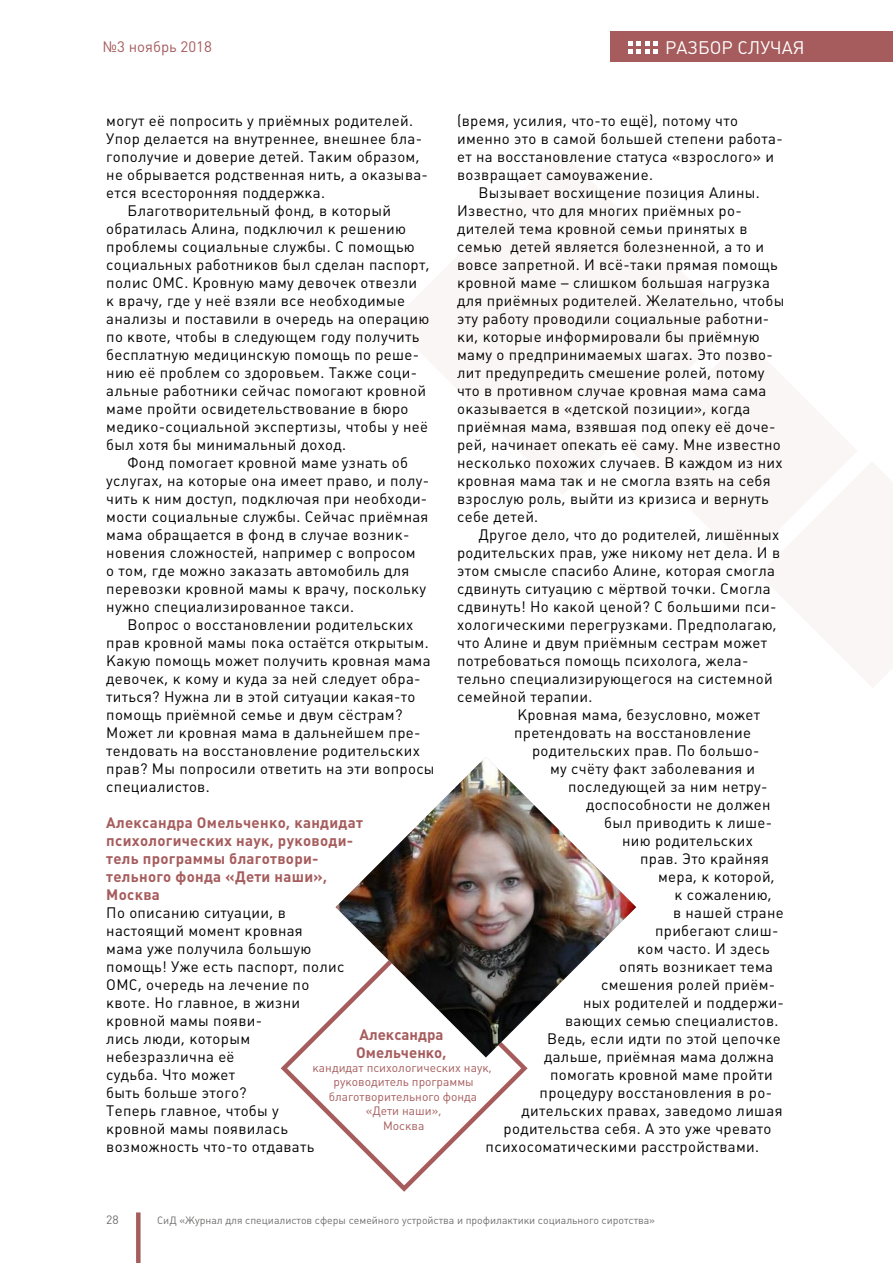
<style>
.page{position:relative;width:893px;height:1263px;background:#fff}
.page>*{position:absolute;margin:0;border:0;box-sizing:border-box;transform-origin:0 0}
.t1{font:18px "Plumb";color:#fff}
.t2{font:15px/18px "Plumb";letter-spacing:.02em;color:#000}
.t3{font:700 15px/18px "Plumb";letter-spacing:.02em;color:#a65c5d}
.t4{font:700 15px/18px "Plumb";color:#a65c5d}
.t5{font:15px "Plumb";color:#a65c5d}
.t6{font:12px/14.4px "Plumb";color:#a65c5d;text-align:center}
.t7{font:12px "Plumb";color:#6f6f6e}
.t8{font:10.5px "Plumb";color:#6f6f6e}
</style>
<div class="page">
<svg style="left:280px;top:1013px;width:248px;height:179px"></svg>
<img style="left:336px;top:757px;width:300px;height:300px">
<div style="left:136px;top:1212px;width:5px;height:51px;background:#a65c5d"></div>
<div style="left:614px;top:31px;width:279px;height:31px;background:#a65c5d"></div>
<svg style="left:628px;top:41px;width:30px;height:13px"></svg>
<p class="t5" style="left:103px;top:38px;width:110px">№3 ноябрь 2018</p>
<p class="t1" style="left:665px;top:37px;width:141px">Разбор случая</p>
<p class="t1" style="left:661px;top:37px;width:141px">Разбор случая</p>
<p class="t2" style="left:457px;top:112px;width:282px">(время, усилия, что-то ещё), потому что</p>
<p class="t2" style="left:457px;top:130px;width:327px">именно это в самой большей степени работа-</p>
<p class="t2" style="left:457px;top:148px;width:318px">ет на восстановление статуса «взрослого» и</p>
<p class="t2" style="left:457px;top:166px;width:197px">возвращает самоуважение.</p>
<p class="t2" style="left:478px;top:184px;width:283px">Вызывает восхищение позиция Алины.</p>
<p class="t2" style="left:457px;top:202px;width:286px">Известно, что для многих приёмных ро-</p>
<p class="t2" style="left:457px;top:220px;width:292px">дителей тема кровной семьи принятых в</p>
<p class="t2" style="left:457px;top:238px;width:309px">семью детей является болезненной, а то и</p>
<p class="t2" style="left:457px;top:256px;width:322px">вовсе запретной. И всё-таки прямая помощь</p>
<p class="t2" style="left:457px;top:274px;width:314px">кровной маме – слишком большая нагрузка</p>
<p class="t2" style="left:457px;top:292px;width:329px">для приёмных родителей. Желательно, чтобы</p>
<p class="t2" style="left:457px;top:310px;width:314px">эту работу проводили социальные работни-</p>
<p class="t2" style="left:457px;top:328px;width:304px">ки, которые информировали бы приёмную</p>
<p class="t2" style="left:457px;top:346px;width:317px">маму о предпринимаемых шагах. Это позво-</p>
<p class="t2" style="left:457px;top:364px;width:309px">лит предупредить смешение ролей, потому</p>
<p class="t2" style="left:457px;top:382px;width:311px">что в противном случае кровная мама сама</p>
<p class="t2" style="left:457px;top:400px;width:295px">оказывается в «детской позиции», когда</p>
<p class="t2" style="left:457px;top:418px;width:320px">приёмная мама, взявшая под опеку её доче-</p>
<p class="t2" style="left:457px;top:436px;width:325px">рей, начинает опекать её саму. М не известно</p>
<p class="t2" style="left:457px;top:454px;width:327px">несколько похожих случаев. В каждом из них</p>
<p class="t2" style="left:457px;top:472px;width:315px">кровная мама так и не смогла взять на себя</p>
<p class="t2" style="left:457px;top:490px;width:313px">взрослую роль, выйти из кризиса и вернуть</p>
<p class="t2" style="left:457px;top:508px;width:83px">себе детей.</p>
<p class="t2" style="left:478px;top:526px;width:303px">Другое дело, что до родителей, лишённых</p>
<p class="t2" style="left:457px;top:544px;width:324px">родительских прав, уже никому нет дела. И в</p>
<p class="t2" style="left:457px;top:562px;width:319px">этом смысле спасибо Алине, которая смогла</p>
<p class="t2" style="left:457px;top:580px;width:315px">сдвинуть ситуацию с мёртвой точки. Смогла</p>
<p class="t2" style="left:457px;top:598px;width:321px">сдвинуть! Но какой ценой? С большими пси-</p>
<p class="t2" style="left:457px;top:616px;width:321px">хологическими перегрузками. П редполагаю,</p>
<p class="t2" style="left:457px;top:634px;width:312px">что Алине и двум приёмным сестрам может</p>
<p class="t2" style="left:457px;top:652px;width:293px">потребоваться помощь психолога, жела-</p>
<p class="t2" style="left:457px;top:670px;width:317px">тельно специализирующегося на системной</p>
<p class="t2" style="left:457px;top:688px;width:137px">семейной терапии.</p>
<p class="t2" style="left:517px;top:706px;width:244px">Кровная мама, безусловно, может</p>
<p class="t2" style="left:514px;top:724px;width:238px">претендовать на восстановление</p>
<p class="t2" style="left:532px;top:742px;width:229px">родительских прав. П о большо-</p>
<p class="t2" style="left:550px;top:760px;width:207px">му счёту факт заболевания и</p>
<p class="t2" style="left:568px;top:778px;width:201px">последующей за ним нетру-</p>
<p class="t2" style="left:586px;top:796px;width:186px">доспособности не должен</p>
<p class="t2" style="left:604px;top:814px;width:170px">был приводить к лише-</p>
<p class="t2" style="left:622px;top:832px;width:132px">нию родительских</p>
<p class="t2" style="left:640px;top:850px;width:130px">прав. Это крайняя</p>
<p class="t2" style="left:658px;top:868px;width:118px">мера, к которой,</p>
<p class="t2" style="left:675px;top:886px;width:99px">к сожалению,</p>
<p class="t2" style="left:673px;top:904px;width:112px">в нашей стране</p>
<p class="t2" style="left:655px;top:922px;width:125px">прибегают слиш-</p>
<p class="t2" style="left:637px;top:940px;width:134px">ком часто. И здесь</p>
<p class="t2" style="left:619px;top:958px;width:155px">опять возникает тема</p>
<p class="t2" style="left:601px;top:976px;width:176px">смешения ролей приём-</p>
<p class="t2" style="left:583px;top:994px;width:202px">ных родителей и поддержи-</p>
<p class="t2" style="left:565px;top:1012px;width:215px">вающих семью специалистов.</p>
<p class="t2" style="left:547px;top:1030px;width:235px">Ведь, если идти по этой цепочке</p>
<p class="t2" style="left:544px;top:1048px;width:231px">дальше, приёмная мама должна</p>
<p class="t2" style="left:550px;top:1066px;width:224px">помогать кровной маме пройти</p>
<p class="t2" style="left:540px;top:1084px;width:234px">процедуру восстановления в ро-</p>
<p class="t2" style="left:522px;top:1102px;width:263px">дительских правах, заведомо лишая</p>
<p class="t2" style="left:504px;top:1120px;width:269px">родительства себя. А это уже чревато</p>
<p class="t2" style="left:486px;top:1138px;width:275px">психосоматическими расстройствами.</p>
<p class="t2" style="left:106px;top:112px;width:308px">могут её попросить у приёмных родителей.</p>
<p class="t2" style="left:106px;top:130px;width:317px">Упор делается на внутреннее, внешнее бла-</p>
<p class="t2" style="left:106px;top:148px;width:315px">гополучие и доверие детей. Таким образом,</p>
<p class="t2" style="left:106px;top:166px;width:323px">не обрывается родственная нить, а оказыва-</p>
<p class="t2" style="left:106px;top:184px;width:220px">ется всесторонняя поддержка.</p>
<p class="t2" style="left:128px;top:202px;width:265px">Благотворительный фонд, в который</p>
<p class="t2" style="left:106px;top:220px;width:301px">обратилась Алина, подключил к решению</p>
<p class="t2" style="left:106px;top:238px;width:310px">проблемы социальные службы. С помощью</p>
<p class="t2" style="left:106px;top:256px;width:325px">социальных работников был сделан паспорт,</p>
<p class="t2" style="left:106px;top:274px;width:58px">полис ОМС</p>
<p class="t2" style="left:106px;top:274px;width:325px;text-indent:78px">. Кровную маму девочек отвезли<br>к врачу, где у неё взяли все необходимые анализы и поставили в очередь на операцию по квоте, чтобы в следующем году получить бесплатную медицинскую помощь по реше&shy;нию её проблем со здоровьем. Также соци&shy;альные работники сейчас помогают кровной маме пройти освидетельствование в бюро медико-социальной экспертизы, чтобы у неё был хотя бы минимальный доход.</p>
<p class="t2" style="left:106px;top:454px;width:325px;text-indent:21px">Фонд помогает кровной маме узнать об услугах, на которые она имеет право, и полу&shy;чить к ним доступ, подключая при необходи&shy;мости социальные службы. Сейчас приёмная мама обращается в фонд в случае возник&shy;новения сложностей, например с вопросом<br>о том, где можно заказать автомобиль для перевозки кровной мамы к врачу, поскольку нужно специализированное такси.</p>
<p class="t2" style="left:106px;top:616px;width:330px;text-indent:21px">Вопрос о восстановлении родительских прав кровной мамы пока остаётся открытым.<br>Какую помощь может получить кровная мама девочек, к кому и куда за ней следует обра&shy;титься? Нужна ли в этой ситуации какая-то помощь приёмной семье и двум сёстрам?<br>Может ли кровная мама в дальнейшем пре&shy;тендовать на восстановление родительских прав? М ы попросили ответить на эти вопросы специалистов.</p>
<p class="t3" style="left:106px;top:814px;width:258px">Александра Омельченко, кандидат психологических наук, руководи&shy;тель программы благотвори&shy;тельного фонда «Дети наши»,<br>Москва</p>
<p class="t2" style="left:106px;top:904px;width:240px">По описанию ситуации, в настоящий момент кровная<br>мама уже получила большую помощь! Уже есть паспорт, полис<br>ОМС</p>
<p class="t2" style="left:106px;top:976px;width:210px;text-indent:32px">, очередь на лечение по квоте. Н о главное, в жизни кровной мамы появи-<br>лись люди, которым небезразлична её<br>судьба. Что может<br>быть больше этого?<br>Теперь главное, чтобы у кровной мамы появилась возможность что-то отдавать</p>
<p class="t4" style="left:356px;top:1025px;width:92px">Александра<br>Омельченко,</p>
<p class="t6" style="left:313px;top:1060px;width:181px">кандидат психологических наук, руководитель программы благотворительного фонда «Дети наши»,<br>М осква</p>
<p class="t7" style="left:106px;top:1213px;width:14px">28</p>
<p class="t8" style="left:157px;top:1214px;width:499px">СиД «Журнал для специалистов сферы семейного устройства и профилактики социального сиротства»</p>
</div>
